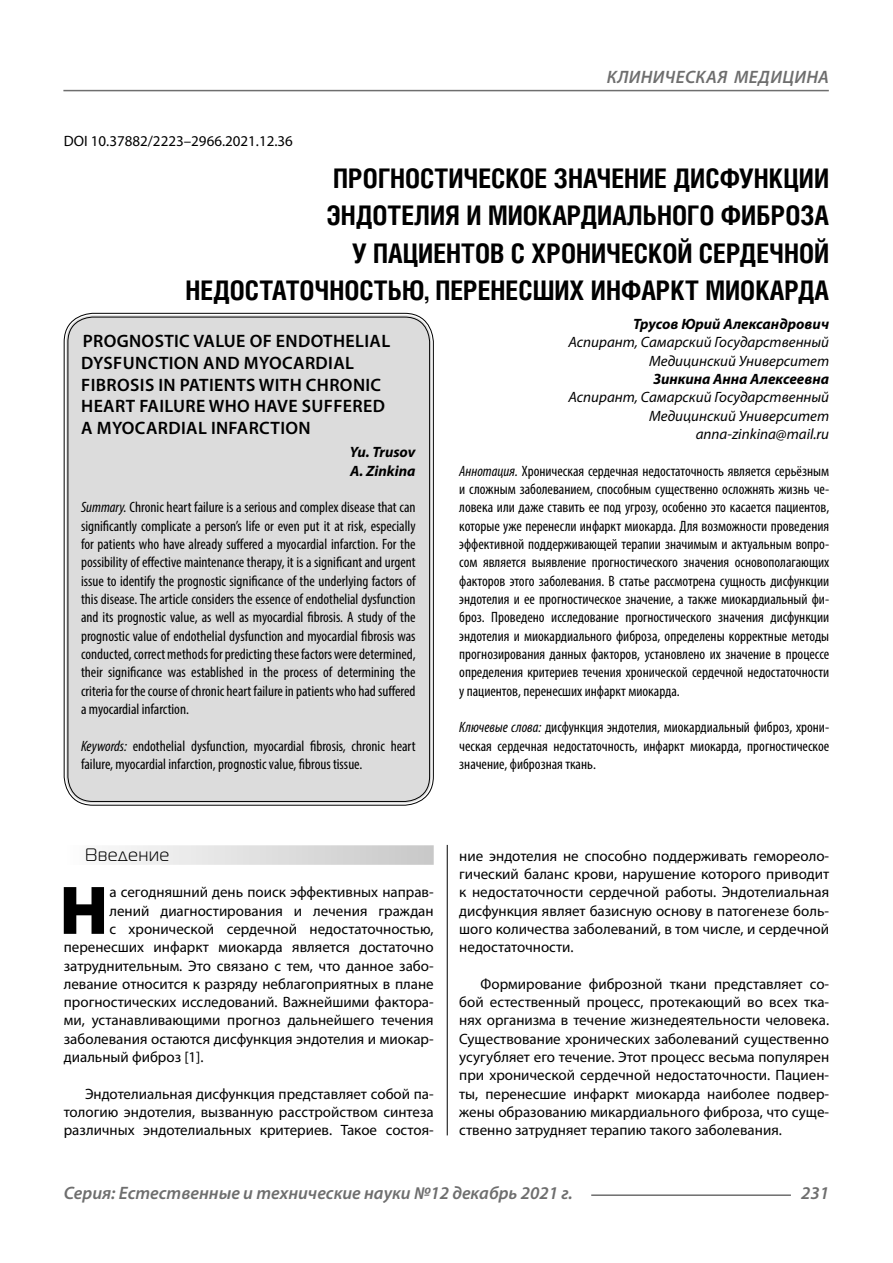
<style>
.page{position:relative;width:893px;height:1263px;background:#fff}
.page>*{position:absolute;margin:0;border:0;box-sizing:border-box;transform-origin:0 0}
.Bukvica{font:900 69.3px "Myriad Pro";color:#000}
.Header{font:700 27px/37.5px "Helios Cond C";color:#000;text-align:right}
.Header-eng{font:600 18px/21.6px "Myriad Pro";letter-spacing:.02em;color:#000}
.t1{font:italic 600 18px "Myriad Pro";color:#6e6e6e}
.Subheader{font:18px "Magistral C";letter-spacing:.05em;color:#000}
.Annotation-rus{font:condensed 15px/18.3px "Myriad Pro";color:#000;text-align:justify}
.Annotation-eng{font:condensed 15px/18.3px "Myriad Pro";color:#000;text-align:justify}
.Normal{font:15px/18.3px "Myriad Pro";color:#000;text-align:justify}
.Bukvica-2{font:15px "Myriad Pro";color:#000}
.Author-doc{font:italic 15px/18.3px "Myriad Pro";color:#000;text-align:right}
.Author{font:italic 700 15px "Myriad Pro";color:#000}
.DOI{font:15px "Myriad Pro";color:#000}
.Author-email{font:italic 15px "Myriad Pro";color:#000}
.Author-eng{font:italic 700 15px "Myriad Pro";color:#000}
.s1{font-style:italic}
</style>
<div class="page">
<hr style="left:447px;top:824px;width:1px;height:311px;background:#000">
<div style="left:43px;top:824px;width:786px;height:21px;background:#fff"></div>
<div style="left:64px;top:845px;width:370px;height:20px;background:linear-gradient(to right,#fcfcfc,#c8c8c8)"></div>
<div style="left:66px;top:315px;width:365px;height:488px;background:#dcdcdc;border-radius:27px"></div>
<hr style="left:591px;top:1194px;width:200px;height:2px;background:#6e6e6e">
<hr style="left:63px;top:90px;width:766px;height:1px;background:#6e6e6e">
<p class="t1" style="left:607px;top:66px;width:23px">Клиническая</p>
<p class="t1" style="left:734px;top:66px;width:13px">медицина</p>
<p class="DOI" style="left:64px;top:132px;width:231px">DOI 10.37882/2223–2966.2021.12.36</p>
<p class="Header" style="left:185px;top:159px;width:645px">ПРОГНОСТИЧЕСКОЕ ЗНАЧЕНИЕ ДИСФУНКЦИИ<br>ЭНДОТЕЛИЯ И МИОКАРДИАЛЬНОГО ФИБРОЗА<br>У ПАЦИЕНТОВ С ХРОНИЧЕСКОЙ СЕРДЕЧНОЙ НЕДОСТАТОЧНОСТЬЮ, ПЕРЕНЕСШИХ ИНФАРКТ МИОКАРДА</p>
<p class="Author" style="left:633px;top:314px;width:197px">Трусов Юрий Александрович</p>
<p class="Author-doc" style="left:568px;top:333px;width:262px">Аспирант, Самарский Государственный<br>Медицинский Университет</p>
<p class="Author" style="left:653px;top:369px;width:177px">Зинкина Анна Алексеевна</p>
<p class="Author-doc" style="left:568px;top:388px;width:262px">Аспирант, Самарский Государственный<br>Медицинский Университет</p>
<p class="Author-email" style="left:696px;top:425px;width:135px">anna-zinkina@mail.ru</p>
<p class="Annotation-rus" style="left:459px;top:461px;width:371px"><span class="s1">Аннотация.</span> Хроническая сердечная недостаточность является серьёзным и сложным заболеванием, способным существенно осложнять жизнь че&shy;ловека или даже ставить ее под угрозу, особенно это касается пациентов, которые уже перенесли инфаркт миокарда. Для возможности проведения эффективной поддерживающей терапии значимым и актуальным вопро&shy;сом является выявление прогностического значения основополагающих факторов этого заболевания. В статье рассмотрена сущность дисфункции эндотелия и ее прогностическое значение, а также миокардиальный фи&shy;броз. Проведено исследование прогностического значения дисфункции эндотелия и миокардиального фиброза, определены корректные методы прогнозирования данных факторов, установлено их значение в процессе определения критериев течения хронической сердечной недостаточности у пациентов, перенесших инфаркт миокарда.</p>
<p class="Annotation-rus" style="left:459px;top:718px;width:371px"><span class="s1">Ключевые слова:</span> дисфункция эндотелия, миокардиальный фиброз, хрони&shy;ческая сердечная недостаточность, инфаркт миокарда, прогностическое значение, фиброзная ткань.</p>
<p class="Header-eng" style="left:81px;top:330px;width:311px">PROGNOSTIC VALUE OF ENDOTHELIAL<br>DYSFUNCTION AND MYOCARDIAL<br>FIBROSIS IN PATIENTS WITH CHRONIC<br>HEART FAILURE WHO HAVE SUFFERED<br>A MYOCARDIAL INFARCTION</p>
<p class="Author-eng" style="left:350px;top:443px;width:67px">Yu. Trusov</p>
<p class="Author-eng" style="left:350px;top:461px;width:67px">A. Zinkina</p>
<p class="Annotation-eng" style="left:81px;top:498px;width:336px"><span class="s1">Summary.</span> Chronic heart failure is a serious and complex disease that can significantly complicate a person’s life or even put it at risk, especially for patients who have already suffered a myocardial infarction. For the possibility of effective maintenance therapy, it is a significant and urgent issue to identify the prognostic significance of the underlying factors of this disease. The article considers the essence of endothelial dysfunction and its prognostic value, as well as myocardial fibrosis. A study of the prognostic value of endothelial dysfunction and myocardial fibrosis was conducted, correct methods for predicting these factors were determined, their significance was established in the process of determining the criteria for the course of chronic heart failure in patients who had suffered a myocardial infarction.</p>
<p class="Annotation-eng" style="left:81px;top:736px;width:336px"><span class="s1">Keywords:</span> endothelial dysfunction, myocardial fibrosis, chronic heart failure, myocardial infarction, prognostic value, fibrous tissue.</p>
<p class="Subheader" style="left:85px;top:845px;width:86px">Введение</p>
<p class="Bukvica" style="left:59px;top:864px;width:50px">Н</p>
<p class="Bukvica-2" style="left:109px;top:883px;width:326px">а сегодняшний день поиск эффективных направ-</p>
<p class="Bukvica-2" style="left:109px;top:901px;width:326px">лений диагностирования и лечения граждан</p>
<p class="Bukvica-2" style="left:109px;top:919px;width:326px">с хронической сердечной недостаточностью,</p>
<p class="Bukvica-2" style="left:64px;top:938px;width:371px">перенесших инфаркт миокарда является достаточно</p>
<p class="Bukvica-2" style="left:64px;top:956px;width:371px">затруднительным. Это связано с тем, что данное забо-</p>
<p class="Bukvica-2" style="left:64px;top:974px;width:371px">левание относится к разряду неблагоприятных в плане</p>
<p class="Bukvica-2" style="left:64px;top:993px;width:371px">прогностических исследований. Важнейшими фактора-</p>
<p class="Bukvica-2" style="left:64px;top:1011px;width:371px">ми, устанавливающими прогноз дальнейшего течения</p>
<p class="Bukvica-2" style="left:64px;top:1029px;width:371px">заболевания остаются дисфункция эндотелия и миокар-</p>
<p class="Bukvica-2" style="left:64px;top:1048px;width:141px">диальный фиброз [1].</p>
<p class="Normal" style="left:64px;top:1084px;width:371px;text-indent:21px">Эндотелиальная дисфункция представляет собой па&shy;тологию эндотелия, вызванную расстройством синтеза различных эндотелиальных критериев. Такое состоя-</p>
<p class="Normal" style="left:459px;top:846px;width:371px">ние эндотелия не способно поддерживать гемореоло&shy;гический баланс крови, нарушение которого приводит к недостаточности сердечной работы. Эндотелиальная дисфункция являет базисную основу в патогенезе боль&shy;шого количества заболеваний, в том числе, и сердечной недостаточности.</p>
<p class="Normal" style="left:459px;top:974px;width:371px;text-indent:21px">Формирование фиброзной ткани представляет со&shy;бой естественный процесс, протекающий во всех тка&shy;нях организма в течение жизнедеятельности человека.<br>Существование хронических заболеваний существенно усугубляет его течение. Этот процесс весьма популярен при хронической сердечной недостаточности. Пациен&shy;ты, перенесшие инфаркт миокарда наиболее подвер&shy;жены образованию микардиального фиброза, что суще&shy;ственно затрудняет терапию такого заболевания.</p>
<p class="t1" style="left:64px;top:1182px;width:510px">Серия: Естественные и технические науки №12 декабрь 2021 г.</p>
<p class="t1" style="left:801px;top:1182px;width:30px">231</p>
</div>
